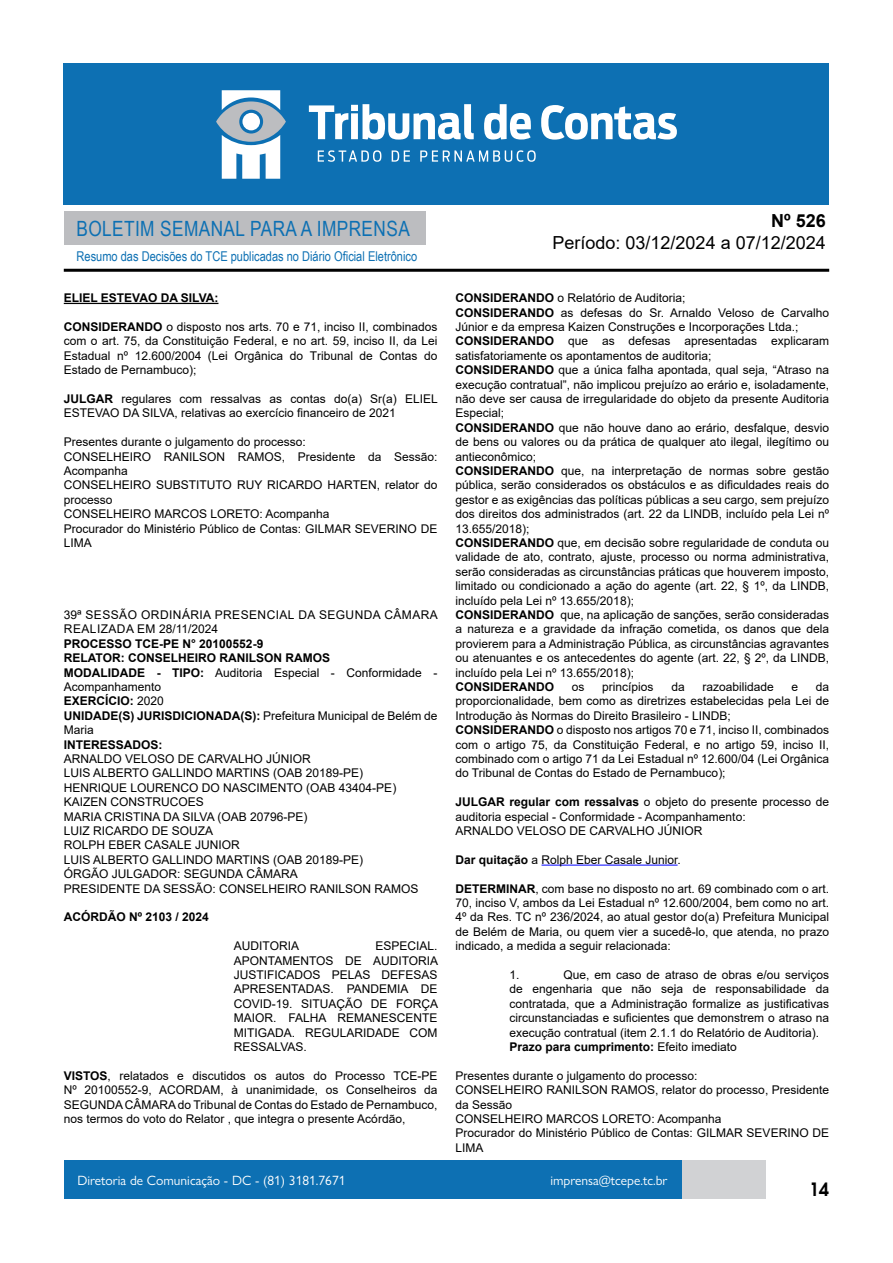
<style>
.page{position:relative;width:893px;height:1263px;background:#fff}
.page>*{position:absolute;margin:0;border:0;box-sizing:border-box;transform-origin:0 0}
.t1{font:21px "Arial Narrow";letter-spacing:.02em;color:#0d70b3}
.t2{font:18px "Arial";color:#000}
.t3{font:700 18px "Arial";color:#000}
.t4{font:600 18px "Avant Garde";color:#000}
.t5{font:13.5px "Gill Sans Nova";color:#fff}
.t6{font:13.5px "Arial Narrow";color:#0d70b3}
.Normal__Web{font:12px/14.4px "Arial";color:#000;text-align:justify}
.ementa{font:12px/14.4px "Arial";color:#000;text-align:justify}
.Normal__Web-2{font:700 12px "Arial";color:#000}
.negrito{font:12px "Arial";color:#000}
.Normal__Web-3{font:12px/14.4px "Arial";letter-spacing:.035em;color:#000}
.negrito-2{font:700 12px "Arial";color:#000}
.s1{font-weight:700}
.s2{font-weight:400}
</style>
<div class="page">
<div style="left:148px;top:1160px;width:617px;height:39px;background:#d1d2d4"></div>
<div style="left:64px;top:211px;width:361px;height:33px;background:#bcbdc0"></div>
<hr style="left:64px;top:269px;width:765px;height:3px;background:#000">
<div style="left:64px;top:64px;width:765px;height:141px;background:#0d70b3"></div>
<svg style="left:309px;top:104px;width:165px;height:36px"></svg>
<svg style="left:484px;top:104px;width:47px;height:36px"></svg>
<svg style="left:541px;top:105px;width:136px;height:35px"></svg>
<svg style="left:318px;top:150px;width:63px;height:12px"></svg>
<svg style="left:392px;top:150px;width:18px;height:12px"></svg>
<svg style="left:420px;top:150px;width:116px;height:12px"></svg>
<svg style="left:216px;top:90px;width:70px;height:89px"></svg>
<div style="left:64px;top:1160px;width:617px;height:39px;background:#0d70b3"></div>
<hr style="left:64px;top:303px;width:154px;height:1px;background:#000">
<hr style="left:541px;top:865px;width:137px;height:1px;background:#00f">
<h1 class="t1" style="left:77px;top:213px;width:335px">BOLETIM SEMANAL PARA A IMPRENSA</h1>
<p class="t6" style="left:77px;top:246px;width:342px">Resumo das Decisões do TCE publicadas no Diário Oficial Eletrônico</p>
<p class="Normal__Web-2" style="left:64px;top:289px;width:156px">ELIEL ESTEVAO DA SILVA:</p>
<p class="Normal__Web" style="left:64px;top:319px;width:375px"><span class="s1">CONSIDERANDO</span> o disposto nos arts. 70 e 71, inciso II, combinados com o art. 75, da Constituição Federal, e no art. 59, inciso II, da Lei Estadual nº 12.600/2004 (Lei Orgânica do Tribunal de Contas do Estado de Pernambuco);</p>
<p class="Normal__Web" style="left:64px;top:391px;width:376px"><span class="s1">JULGAR</span> regulares com ressalvas as contas do(a) Sr(a) ELIEL<br>ESTEVAO DA SILVA, relativas ao exercício financeiro de 2021</p>
<p class="Normal__Web" style="left:64px;top:435px;width:244px">Presentes durante o julgamento do processo:</p>
<p class="Normal__Web" style="left:64px;top:449px;width:375px">CONSELHEIRO RANILSON RAMOS, Presidente da Sessão:<br>Acompanha</p>
<p class="Normal__Web" style="left:64px;top:478px;width:375px">CONSELHEIRO SUBSTITUTO RUY RICARDO HARTEN, relator do processo</p>
<p class="Normal__Web" style="left:64px;top:507px;width:267px">CONSELHEIRO MARCOS LORETO: Acompanha</p>
<p class="Normal__Web" style="left:64px;top:521px;width:375px">Procurador do Ministério Público de Contas: GILMAR SEVERINO DE<br>LIMA</p>
<p class="Normal__Web-3" style="left:64px;top:607px;width:376px">39ª SESSÃO ORDINÁRIA PRESENCIAL DA SEGUNDA CÂMARA<br>REALIZADA EM 28/11/2024</p>
<p class="Normal__Web-2" style="left:64px;top:635px;width:201px">PROCESSO TCE-PE N° 20100552-9</p>
<p class="Normal__Web-2" style="left:64px;top:649px;width:268px">RELATOR: CONSELHEIRO RANILSON RAMOS</p>
<p class="Normal__Web" style="left:64px;top:665px;width:375px"><span class="s1">MODALIDADE - TIPO:</span> Auditoria Especial - Conformidade -<br>Acompanhamento</p>
<p class="Normal__Web-2" style="left:64px;top:693px;width:102px">EXERCÍCIO: <span class="s2">2020</span></p>
<p class="Normal__Web" style="left:64px;top:708px;width:375px"><span class="s1">UNIDADE(S) JURISDICIONADA(S):</span> Prefeitura Municipal de Belém de<br>Maria</p>
<p class="Normal__Web-2" style="left:64px;top:736px;width:100px">INTERESSADOS:</p>
<p class="Normal__Web" style="left:64px;top:751px;width:248px">ARNALDO VELOSO DE CARVALHO JÚNIOR</p>
<p class="Normal__Web" style="left:64px;top:766px;width:301px">LUIS ALBERTO GALLINDO MARTINS (OAB 20189-PE)</p>
<p class="Normal__Web" style="left:64px;top:780px;width:334px">HENRIQUE LOURENCO DO NASCIMENTO (OAB 43404-PE)</p>
<p class="Normal__Web" style="left:64px;top:795px;width:142px">KAIZEN CONSTRUCOES</p>
<p class="Normal__Web" style="left:64px;top:809px;width:245px">MARIA CRISTINA DA SILVA (OAB 20796-PE)</p>
<p class="Normal__Web" style="left:64px;top:823px;width:151px">LUIZ RICARDO DE SOUZA</p>
<p class="Normal__Web" style="left:64px;top:838px;width:178px">ROLPH EBER CASALE JUNIOR</p>
<p class="Normal__Web" style="left:64px;top:852px;width:301px">LUIS ALBERTO GALLINDO MARTINS (OAB 20189-PE)</p>
<p class="negrito" style="left:64px;top:866px;width:236px">ÓRGÃO JULGADOR: SEGUNDA CÂMARA</p>
<p class="negrito" style="left:64px;top:880px;width:356px">PRESIDENTE DA SESSÃO: CONSELHEIRO RANILSON RAMOS</p>
<p class="negrito-2" style="left:64px;top:909px;width:147px">ACÓRDÃO Nº 2103 / 2024</p>
<p class="ementa" style="left:234px;top:939px;width:67px">AUDITORIA</p>
<p class="ementa" style="left:234px;top:939px;width:206px;text-indent:142px">ESPECIAL.<br>APONTAMENTOS DE AUDITORIA JUSTIFICADOS PELAS DEFESAS APRESENTADAS. PANDEMIA DE COVID-19. SITUAÇÃO DE FORÇA MAIOR. FALHA REMANESCENTE MITIGADA. REGULARIDADE COM RESSALVAS.</p>
<p class="Normal__Web" style="left:64px;top:1068px;width:375px"><span class="s1">VISTOS</span>, relatados e discutidos os autos do Processo TCE-PE Nº 20100552-9, ACORDAM, à unanimidade, os Conselheiros da SEGUNDA CÂMARA do Tribunal de Contas do Estado de Pernambuco, nos termos do voto do Relator , que integra o presente Acórdão,</p>
<h2 class="t3" style="left:771px;top:208px;width:56px">Nº 526</h2>
<h2 class="t2" style="left:552px;top:230px;width:275px">Período: 03/12/2024 a 07/12/2024</h2>
<p class="Normal__Web" style="left:455px;top:291px;width:232px"><span class="s1">CONSIDERANDO</span> o Relatório de Auditoria;</p>
<p class="Normal__Web" style="left:455px;top:305px;width:375px"><span class="s1">CONSIDERANDO</span> as defesas do Sr. Arnaldo Veloso de Carvalho<br>Júnior e da empresa Kaizen Construções e Incorporações Ltda.;</p>
<p class="Normal__Web" style="left:455px;top:334px;width:375px"><span class="s1">CONSIDERANDO</span> que as defesas apresentadas explicaram satisfatoriamente os apontamentos de auditoria;</p>
<p class="Normal__Web" style="left:455px;top:363px;width:375px"><span class="s1">CONSIDERANDO</span> que a única falha apontada, qual seja, “Atraso na execução contratual”, não implicou prejuízo ao erário e, isoladamente, não deve ser causa de irregularidade do objeto da presente Auditoria Especial;</p>
<p class="Normal__Web" style="left:455px;top:420px;width:375px"><span class="s1">CONSIDERANDO</span> que não houve dano ao erário, desfalque, desvio de bens ou valores ou da prática de qualquer ato ilegal, ilegítimo ou antieconômico;</p>
<p class="Normal__Web" style="left:455px;top:463px;width:375px"><span class="s1">CONSIDERANDO</span> que, na interpretação de normas sobre gestão pública, serão considerados os obstáculos e as dificuldades reais do gestor e as exigências das políticas públicas a seu cargo, sem prejuízo dos direitos dos administrados (art. 22 da LINDB, incluído pela Lei nº 13.655/2018);</p>
<p class="Normal__Web" style="left:455px;top:535px;width:375px"><span class="s1">CONSIDERANDO</span> que, em decisão sobre regularidade de conduta ou validade de ato, contrato, ajuste, processo ou norma administrativa, serão consideradas as circunstâncias práticas que houverem imposto, limitado ou condicionado a ação do agente (art. 22, § 1º, da LINDB, incluído pela Lei nº 13.655/2018);</p>
<p class="Normal__Web" style="left:455px;top:607px;width:375px"><span class="s1">CONSIDERANDO</span> que, na aplicação de sanções, serão consideradas a natureza e a gravidade da infração cometida, os danos que dela provierem para a Administração Pública, as circunstâncias agravantes ou atenuantes e os antecedentes do agente (art. 22, § 2º, da LINDB, incluído pela Lei nº 13.655/2018);</p>
<p class="Normal__Web-2" style="left:455px;top:678px;width:100px">CONSIDERANDO</p>
<p class="Normal__Web" style="left:572px;top:679px;width:14px">os</p>
<p class="Normal__Web" style="left:602px;top:679px;width:53px">princípios</p>
<p class="Normal__Web" style="left:671px;top:679px;width:15px">da</p>
<p class="Normal__Web" style="left:702px;top:679px;width:73px">razoabilidade</p>
<p class="Normal__Web" style="left:791px;top:679px;width:8px">e</p>
<p class="Normal__Web" style="left:455px;top:679px;width:375px;text-indent:360px">da proporcionalidade, bem como as diretrizes estabelecidas pela Lei de Introdução às Normas do Direito Brasileiro - LINDB;</p>
<p class="Normal__Web" style="left:455px;top:723px;width:375px"><span class="s1">CONSIDERANDO</span> o disposto nos artigos 70 e 71, inciso II, combinados com o artigo 75, da Constituição Federal, e no artigo 59, inciso II, combinado com o artigo 71 da Lei Estadual nº 12.600/04 (Lei Orgânica do Tribunal de Contas do Estado de Pernambuco);</p>
<p class="Normal__Web" style="left:455px;top:795px;width:375px"><span class="s1">JULGAR regular com ressalvas</span> o objeto do presente processo de auditoria especial - Conformidade - Acompanhamento:</p>
<p class="Normal__Web" style="left:455px;top:823px;width:248px">ARNALDO VELOSO DE CARVALHO JÚNIOR</p>
<p class="Normal__Web" style="left:455px;top:852px;width:227px"><span class="s1">Dar quitação</span> a Rolph Eber Casale Junior.</p>
<p class="Normal__Web" style="left:455px;top:881px;width:375px"><span class="s1">DETERMINAR</span>, com base no disposto no art. 69 combinado com o art.<br>70, inciso V, ambos da Lei Estadual nº 12.600/2004, bem como no art.<br>4º da Res. TC nº 236/2024, ao atual gestor do(a) Prefeitura Municipal de Belém de Maria, ou quem vier a sucedê-lo, que atenda, no prazo indicado, a medida a seguir relacionada:</p>
<p class="Normal__Web" style="left:509px;top:967px;width:12px">1.</p>
<p class="Normal__Web" style="left:509px;top:967px;width:321px;text-indent:54px">Que, em caso de atraso de obras e/ou serviços de engenharia que não seja de responsabilidade da contratada, que a Administração formalize as justificativas circunstanciadas e suficientes que demonstrem o atraso na execução contratual (item 2.1.1 do Relatório de Auditoria).</p>
<p class="Normal__Web-2" style="left:509px;top:1038px;width:229px">Prazo para cumprimento: <span class="s2">Efeito imediato</span></p>
<p class="Normal__Web" style="left:455px;top:1068px;width:244px">Presentes durante o julgamento do processo:</p>
<p class="Normal__Web" style="left:455px;top:1083px;width:375px">CONSELHEIRO RANILSON RAMOS, relator do processo, Presidente da Sessão</p>
<p class="Normal__Web" style="left:455px;top:1111px;width:267px">CONSELHEIRO MARCOS LORETO: Acompanha</p>
<p class="Normal__Web" style="left:455px;top:1126px;width:375px">Procurador do Ministério Público de Contas: GILMAR SEVERINO DE<br>LIMA</p>
<p class="t5" style="left:77px;top:1172px;width:270px">Diretoria de Comunicação - DC - (81) 3181.7671</p>
<p class="t5" style="left:550px;top:1172px;width:119px">imprensa@tcepe.tc.br</p>
<h2 class="t4" style="left:809px;top:1177px;width:22px">14</h2>
</div>
